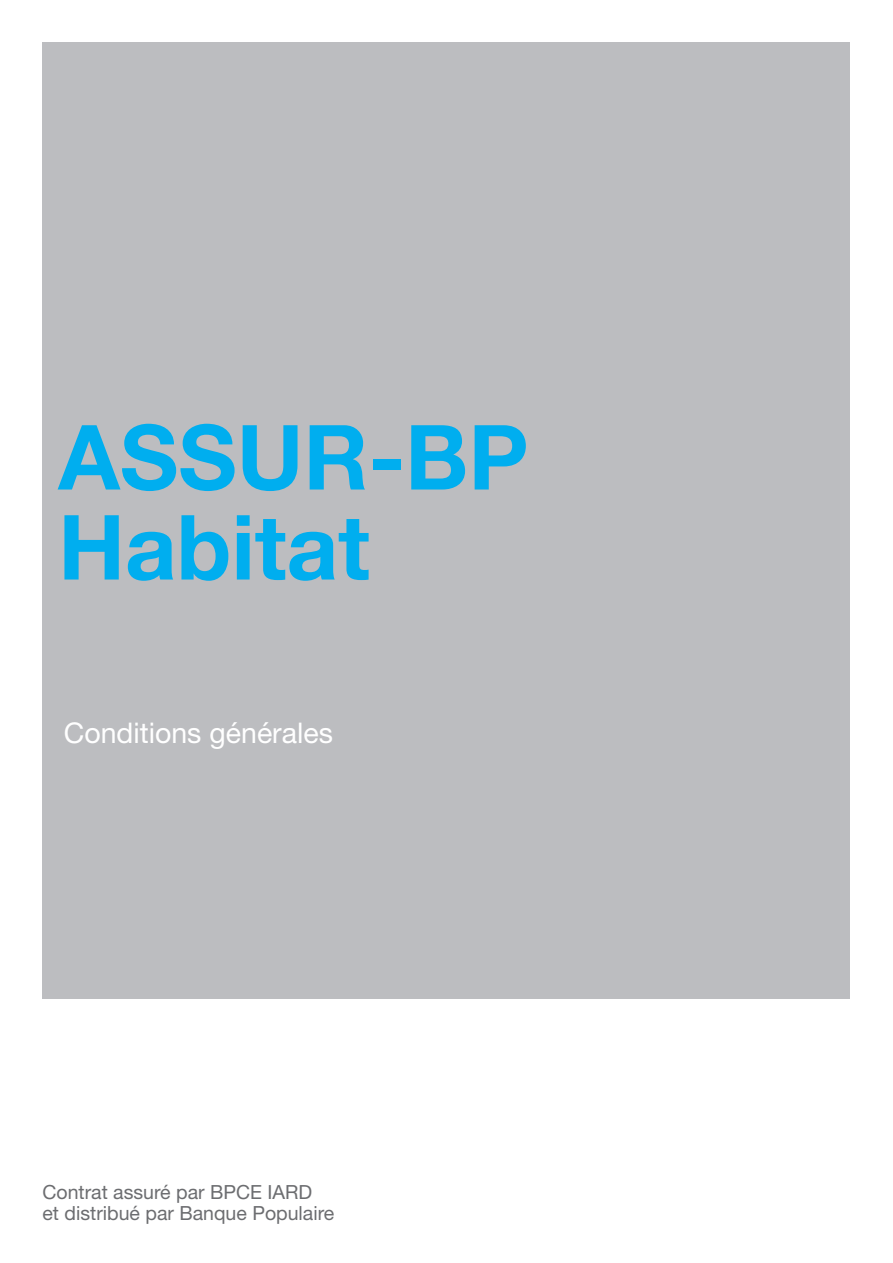
<style>
.page{position:relative;width:893px;height:1263px;background:#fff}
.page>*{position:absolute;margin:0;border:0;box-sizing:border-box;transform-origin:0 0}
.t1{font:700 90px/90px "Helvetica Neue LT Std";color:#00aeef}
.t2{font:28.5px "Helvetica Neue LT Std";color:#fff}
.t3{font:19.5px/21px "Helvetica Neue LT Std";color:#6c6d70}
</style>
<div class="page">
<div style="left:43px;top:43px;width:807px;height:956px;background:#bcbdc0"></div>
<h1 class="t1" style="left:58px;top:423px;width:472px">ASSUR-BP<br>Habitat</h1>
<h2 class="t2" style="left:64px;top:723px;width:271px">Conditions générales</h2>
<p class="t3" style="left:43px;top:1184px;width:293px">Contrat assuré par BPCE IARD<br>et distribué par Banque Populaire</p>
</div>
